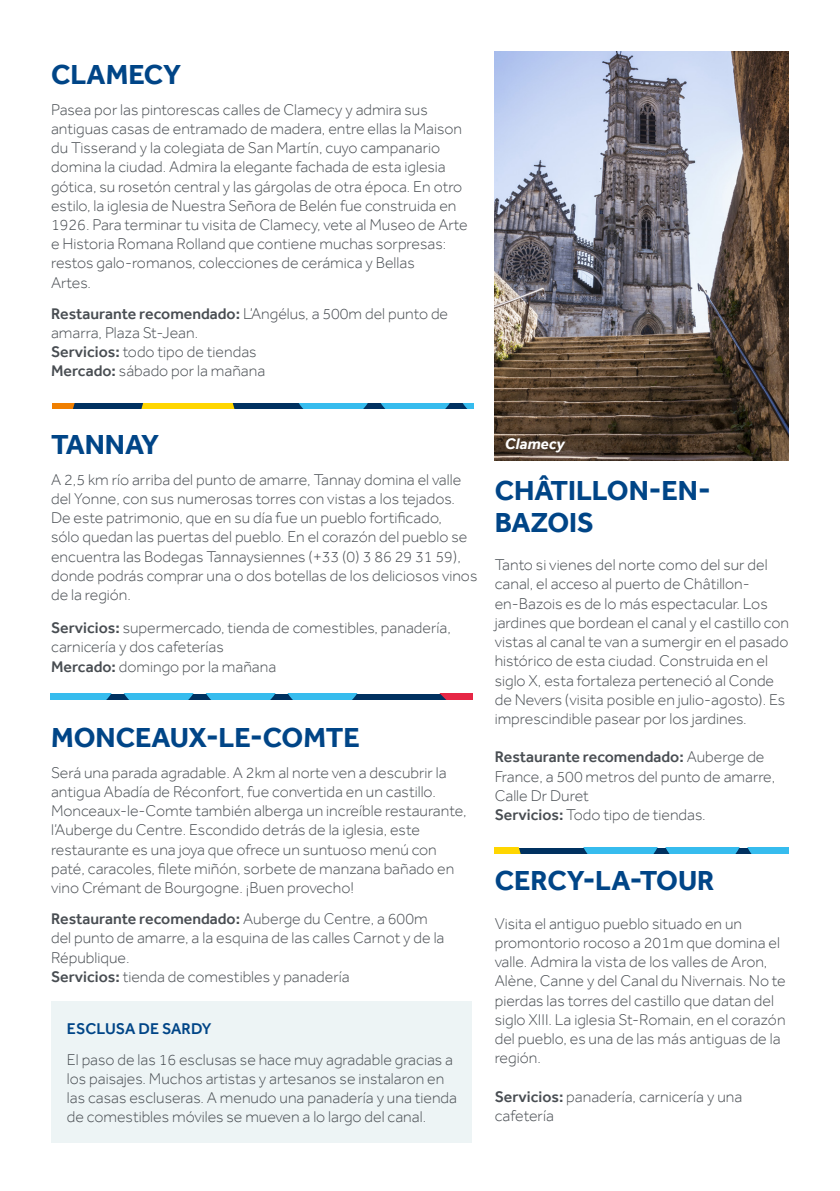
<style>
.page{position:relative;width:840px;height:1191px;background:#fff}
.page>*{position:absolute;margin:0;border:0;box-sizing:border-box;transform-origin:0 0}
.t1{font:700 28.2px/32.4px "Effra";color:#004587}
.t2{font:300 16px/19.2px "Effra";color:#484d52}
.t3{font:500 16px "Effra";color:#004587}
.t4{font:500 15.8px "Effra";color:#484d52}
.t5{font:italic 700 15.8px "Effra";color:#fff}
.s1{font-weight:500;font-size:15.8px}
.s2{font-weight:300;font-size:16px}
</style>
<div class="page">
<div style="left:494px;top:848px;width:294px;height:5px;background:#003160"></div>
<svg style="left:494px;top:848px;width:27px;height:5px"></svg>
<svg style="left:584px;top:848px;width:204px;height:5px"></svg>
<img style="left:494px;top:51px;width:294px;height:409px">
<div style="left:496px;top:428px;width:78px;height:33px;background:#000;opacity:.05"></div>
<div style="left:51px;top:1001px;width:420px;height:142px;background:#edf4f5"></div>
<div style="left:52px;top:403px;width:421px;height:5px;background:#003160"></div>
<svg style="left:141px;top:403px;width:94px;height:5px"></svg>
<svg style="left:52px;top:403px;width:23px;height:5px"></svg>
<svg style="left:298px;top:403px;width:175px;height:5px"></svg>
<svg style="left:51px;top:694px;width:420px;height:5px;background:#2f83b3"></svg>
<h1 class="t1" style="left:51px;top:57px;width:132px">CLAMECY</h1>
<p class="t2" style="left:51px;top:100px;width:418px">Pasea por las pintorescas calles de Clamecy y admira sus antiguas casas de entramado de madera, entre ellas la Maison du Tisserand y la colegiata de San Martín, cuyo campanario domina la ciudad. Admira la elegante fachada de esta iglesia gótica, su rosetón central y las gárgolas de otra época. En otro estilo, la iglesia de Nuestra Señora de Belén fue construida en 1926. Para terminar tu visita de Clamecy, vete al Museo de Arte e Historia Romana Rolland que contiene muchas sorpresas: restos galo-romanos, colecciones de cerámica y Bellas<br>Artes.</p>
<p class="t2" style="left:51px;top:304px;width:398px"><span class="s1">Restaurante recomendado:</span> L’Angélus, a 500m del punto de amarra, Plaza St-Jean.<br><span class="s1">Servicios:</span> todo tipo de tiendas<br><span class="s1">Mercado:</span> sábado por la mañana</p>
<h1 class="t1" style="left:51px;top:427px;width:109px">TANNAY</h1>
<p class="t2" style="left:51px;top:470px;width:427px">A 2,5 km río arriba del punto de amarre, Tannay domina el valle del Yonne, con sus numerosas torres con vistas a los tejados.<br>De este patrimonio, que en su día fue un pueblo fortificado,<br>sólo quedan las puertas del pueblo. En el corazón del pueblo se encuentra las Bodegas Tannaysiennes (+33 (0) 3 86 29 31 59), donde podrás comprar una o dos botellas de los deliciosos vinos de la región.</p>
<p class="t2" style="left:51px;top:618px;width:401px"><span class="s1">Servicios:</span> supermercado, tienda de comestibles, panadería, carnicería y dos cafeterías<br><span class="s1">Mercado:</span> domingo por la mañana</p>
<h1 class="t1" style="left:51px;top:720px;width:310px">MONCEAUX-LE-COMTE</h1>
<p class="t2" style="left:51px;top:762px;width:417px">Será una parada agradable. A 2km al norte ven a descubrir la antigua Abadía de Réconfort, fue convertida en un castillo.<br>Monceaux-le-Comte también alberga un increíble restaurante, l’Auberge du Centre. Escondido detrás de la iglesia, este restaurante es una joya que ofrece un suntuoso menú con paté, caracoles, filete miñón, sorbete de manzana bañado en vino Crémant de Bourgogne. ¡Buen provecho!</p>
<p class="t4" style="left:51px;top:909px;width:378px">Restaurante recomendado: <span class="s2">Auberge du Centre, a 600m</span></p>
<p class="t2" style="left:51px;top:928px;width:394px">del punto de amarre, a la esquina de las calles Carnot y de la<br>République.<br><span class="s1">Servicios:</span> tienda de comestibles y panadería</p>
<p class="t3" style="left:67px;top:1018px;width:146px">ESCLUSA DE SARDY</p>
<p class="t2" style="left:67px;top:1049px;width:391px">El paso de las 16 esclusas se hace muy agradable gracias a los paisajes. Muchos artistas y artesanos se instalaron en las casas escluseras. A menudo una panadería y una tienda de comestibles móviles se mueven a lo largo del canal.</p>
<p class="t5" style="left:504px;top:434px;width:61px">Clamecy</p>
<h1 class="t1" style="left:494px;top:473px;width:217px">CHÂTILLON-EN-<br>BAZOIS</h1>
<p class="t2" style="left:494px;top:555px;width:296px">Tanto si vienes del norte como del sur del canal, el acceso al puerto de Châtillon&shy;en-Bazois es de lo más espectacular. Los jardines que bordean el canal y el castillo con vistas al canal te van a sumergir en el pasado histórico de esta ciudad. Construida en el siglo X, esta fortaleza perteneció al Conde de Nevers (visita posible en julio-agosto). Es imprescindible pasear por los jardines.</p>
<p class="t4" style="left:494px;top:747px;width:271px">Restaurante recomendado: <span class="s2">Auberge de</span></p>
<p class="t2" style="left:494px;top:766px;width:282px">France, a 500 metros del punto de amarre,<br>Calle Dr Duret<br><span class="s1">Servicios:</span> Todo tipo de tiendas.</p>
<h1 class="t1" style="left:494px;top:864px;width:221px">CERCY-LA-TOUR</h1>
<p class="t2" style="left:494px;top:913px;width:292px">Visita el antiguo pueblo situado en un promontorio rocoso a 201m que domina el valle. Admira la vista de los valles de Aron, Alène, Canne y del Canal du Nivernais. No te pierdas las torres del castillo que datan del siglo XIII. La iglesia St-Romain, en el corazón del pueblo, es una de las más antiguas de la región.</p>
<p class="t2" style="left:494px;top:1086px;width:249px"><span class="s1">Servicios:</span> panadería, carnicería y una cafetería</p>
</div>
